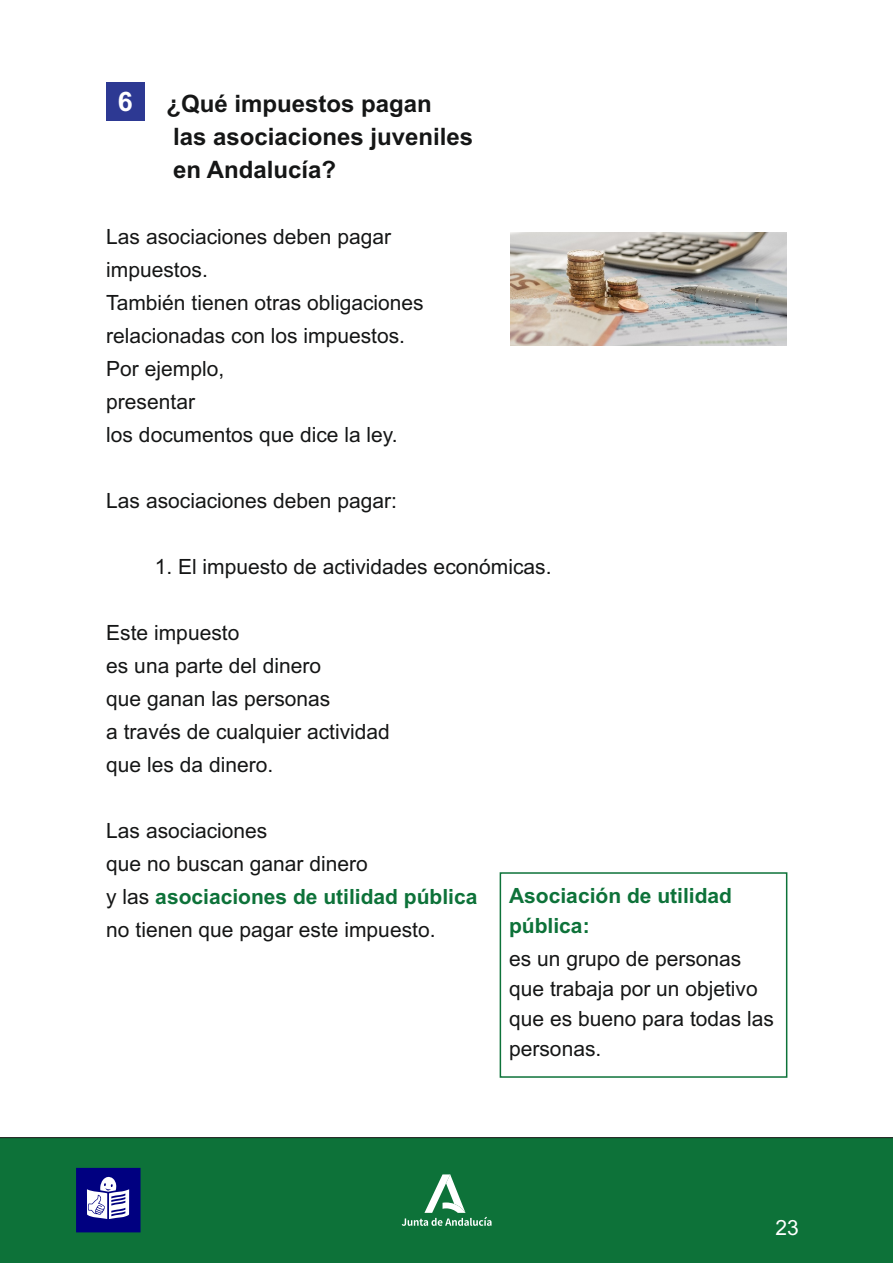
<style>
.page{position:relative;width:893px;height:1263px;background:#fff}
.page>*{position:absolute;margin:0;border:0;box-sizing:border-box;transform-origin:0 0}
.t1{font:700 27px "Arial";color:#fff}
.t2{font:700 24px/33px "Arial";color:#151616}
.t3{font:21px/33px "Arial";color:#151616}
.t4{font:700 21px/30px "Arial";color:#0d7239}
.t5{font:21px "Arial";color:#fff}
.s1{font-weight:700;color:#0d7239}
</style>
<div class="page">
<div style="left:0;top:1137px;width:893px;height:126px;background:#0d7239"></div>
<svg style="left:402px;top:1174px;width:89px;height:52px;background:#3c8d5f"></svg>
<svg style="left:76px;top:1168px;width:65px;height:64px"></svg>
<div style="left:106px;top:82px;width:38px;height:38px;background:#2d3993"></div>
<div style="left:500px;top:872px;width:287px;height:206px;border:2px solid #0d7239"></div>
<img style="left:510px;top:233px;width:277px;height:112px">
<p class="t1" style="left:118px;top:91px;width:16px">6</p>
<p class="t2" style="left:166px;top:90px;width:308px">¿Qué impuestos pagan<br>las asociaciones juveniles en Andalucía?</p>
<p class="t3" style="left:106px;top:222px;width:319px">Las asociaciones deben pagar impuestos.<br>También tienen otras obligaciones relacionadas con los impuestos.<br>Por ejemplo,<br>presentar<br>los documentos que dice la ley.</p>
<p class="t3" style="left:106px;top:486px;width:292px">Las asociaciones deben pagar:</p>
<p class="t3" style="left:155px;top:552px;width:398px">1. El impuesto de actividades económicas.</p>
<p class="t3" style="left:106px;top:618px;width:285px">Este impuesto<br>es una parte del dinero<br>que ganan las personas<br>a través de cualquier actividad que les da dinero.</p>
<p class="t3" style="left:106px;top:816px;width:373px">Las asociaciones<br>que no buscan ganar dinero<br>y las <span class="s1">asociaciones de utilidad pública </span>no tienen que pagar este impuesto.</p>
<p class="t4" style="left:509px;top:882px;width:224px">Asociación de utilidad pública:</p>
<p class="t3" style="left:509px;top:945px;width:266px;line-height:30px">es un grupo de personas que trabaja por un objetivo que es bueno para todas las personas.</p>
<p class="t5" style="left:775px;top:1220px;width:25px">23</p>
</div>
